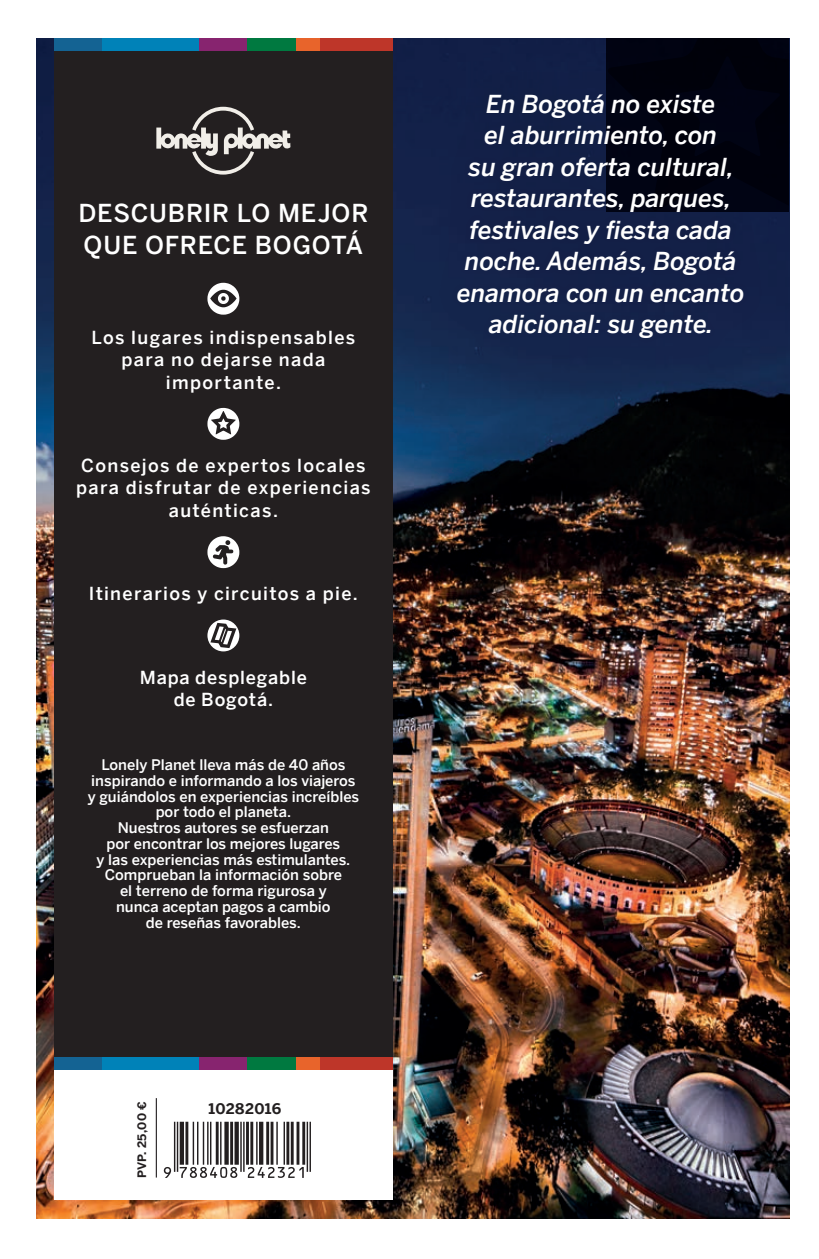
<style>
.page{position:relative;width:819px;height:1259px;background:#fff}
.page>*{position:absolute;margin:0;border:0;box-sizing:border-box;transform-origin:0 0}
.t1{font:italic 500 24.75px/31.5px "LP Benton Sans";color:#fff;text-align:center}
.t2{font:500 24.75px/31.5px "LP Benton Sans";letter-spacing:.03em;color:#fff}
.t3{font:500 18px/22.5px "LP Benton Sans";letter-spacing:.075em;color:#fff;text-align:center}
.t4{font:500 18px/22.5px "LP Benton Sans";letter-spacing:.045em;color:#fff;text-align:center}
.t5{font:500 14.62px/15.8px "LP Benton Sans";color:#fff;text-align:center}
.t6{font:700 14.62px "LP Benton Sans";letter-spacing:.02em;color:#231f20}
.t7{font:700 11.7px "LP Benton Sans";letter-spacing:.025em;color:#231f20}
</style>
<div class="page">
<img style="left:36px;top:39px;width:753px;height:1179px">
<div style="left:54px;top:1070px;width:338px;height:129px;background:#fff"></div>
<hr style="left:156px;top:1098px;width:1px;height:79px;background:#231f20">
<div style="left:54px;top:39px;width:338px;height:1031px;background:#231f20"></div>
<svg style="left:156px;top:107px;width:134px;height:68px"></svg>
<div style="left:54px;top:1057px;width:48px;height:13px;background:#146393"></div>
<div style="left:102px;top:1057px;width:97px;height:13px;background:#0082b8"></div>
<div style="left:199px;top:1057px;width:48px;height:13px;background:#87246f"></div>
<div style="left:247px;top:1057px;width:49px;height:13px;background:#007940"></div>
<div style="left:296px;top:1057px;width:24px;height:13px;background:#e8642b"></div>
<div style="left:320px;top:1057px;width:72px;height:13px;background:#be3629"></div>
<div style="left:54px;top:39px;width:48px;height:12px;background:#146393"></div>
<div style="left:102px;top:39px;width:97px;height:12px;background:#0082b8"></div>
<div style="left:199px;top:39px;width:48px;height:12px;background:#87246f"></div>
<div style="left:247px;top:39px;width:49px;height:12px;background:#007940"></div>
<div style="left:296px;top:39px;width:24px;height:12px;background:#e8642b"></div>
<div style="left:320px;top:39px;width:72px;height:12px;background:#be3629"></div>
<div style="left:606px;top:39px;width:182px;height:173px;background:#00010c"></div>
<div style="left:425px;top:61px;width:350px;height:310px;background:#231f20;opacity:.15"></div>
<div style="left:450px;top:87px;width:299px;height:258px;background:#231f20;opacity:.1"></div>
<svg style="left:207px;top:283px;width:32px;height:32px"></svg>
<svg style="left:207px;top:408px;width:32px;height:32px"></svg>
<svg style="left:207px;top:536px;width:32px;height:32px"></svg>
<svg style="left:207px;top:619px;width:32px;height:32px"></svg>
<hr style="left:309px;top:1121px;width:2px;height:50px;background:#231f20">
<hr style="left:306px;top:1121px;width:2px;height:50px;background:#231f20">
<hr style="left:302px;top:1121px;width:3px;height:43px;background:#231f20">
<hr style="left:296px;top:1121px;width:3px;height:43px;background:#231f20">
<hr style="left:290px;top:1121px;width:3px;height:43px;background:#231f20">
<hr style="left:286px;top:1121px;width:3px;height:43px;background:#231f20">
<hr style="left:283px;top:1121px;width:2px;height:43px;background:#231f20">
<hr style="left:276px;top:1121px;width:2px;height:43px;background:#231f20">
<hr style="left:270px;top:1121px;width:3px;height:43px;background:#231f20">
<hr style="left:266px;top:1121px;width:3px;height:43px;background:#231f20">
<hr style="left:259px;top:1121px;width:4px;height:43px;background:#231f20">
<hr style="left:256px;top:1121px;width:1px;height:43px;background:#231f20">
<hr style="left:250px;top:1121px;width:3px;height:43px;background:#231f20">
<hr style="left:246px;top:1121px;width:3px;height:43px;background:#231f20">
<hr style="left:243px;top:1121px;width:1px;height:50px;background:#231f20">
<hr style="left:240px;top:1121px;width:1px;height:50px;background:#231f20">
<div style="left:234px;top:1121px;width:5px;height:43px;background:#231f20"></div>
<hr style="left:230px;top:1121px;width:3px;height:43px;background:#231f20">
<div style="left:224px;top:1121px;width:5px;height:43px;background:#231f20"></div>
<hr style="left:220px;top:1121px;width:1px;height:43px;background:#231f20">
<hr style="left:216px;top:1121px;width:2px;height:43px;background:#231f20">
<hr style="left:210px;top:1121px;width:1px;height:43px;background:#231f20">
<hr style="left:207px;top:1121px;width:1px;height:43px;background:#231f20">
<hr style="left:203px;top:1121px;width:1px;height:43px;background:#231f20">
<hr style="left:197px;top:1121px;width:1px;height:43px;background:#231f20">
<hr style="left:192px;top:1121px;width:2px;height:43px;background:#231f20">
<hr style="left:185px;top:1121px;width:3px;height:43px;background:#231f20">
<hr style="left:180px;top:1121px;width:4px;height:43px;background:#231f20">
<hr style="left:177px;top:1121px;width:1px;height:50px;background:#231f20">
<hr style="left:174px;top:1121px;width:1px;height:50px;background:#231f20">
<svg style="left:164px;top:1166px;width:139px;height:11px"></svg>
<h1 class="t2" style="left:78px;top:198px;width:291px">DESCUBRIR LO MEJOR<br>QUE OFRECE BOGOTÁ</h1>
<p class="t3" style="left:91px;top:326px;width:265px">Los lugares indispensables para no dejarse nada importante.</p>
<p class="t3" style="left:76px;top:454px;width:296px">Consejos de expertos locales para disfrutar de experiencias auténticas.</p>
<p class="t3" style="left:89px;top:582px;width:270px">Itinerarios y circuitos a pie.</p>
<p class="t4" style="left:140px;top:665px;width:168px">Mapa desplegable de Bogotá.</p>
<p class="t5" style="left:88px;top:757px;width:273px">Lonely Planet lleva más de 40 años inspirando e informando a los viajeros y guiándolos en experiencias increíbles por todo el planeta.<br>Nuestros autores se esfuerzan<br>por encontrar los mejores lugares<br>y las experiencias más estimulantes.<br>Comprueban la información sobre<br>el terreno de forma rigurosa y<br>nunca aceptan pagos a cambio<br>de reseñas favorables.</p>
<p class="t7" style="left:133px;top:1178px;width:79px;rotate:-90deg">PVP. 25,00 €</p>
<p class="t6" style="left:208px;top:1098px;width:74px">10282016</p>
<h1 class="t1" style="left:457px;top:88px;width:289px">En Bogotá no existe<br>el aburrimiento, con<br>su gran oferta cultural, restaurantes, parques, festivales y fiesta cada noche. Además, Bogotá enamora con un encanto adicional: su gente.</h1>
</div>
